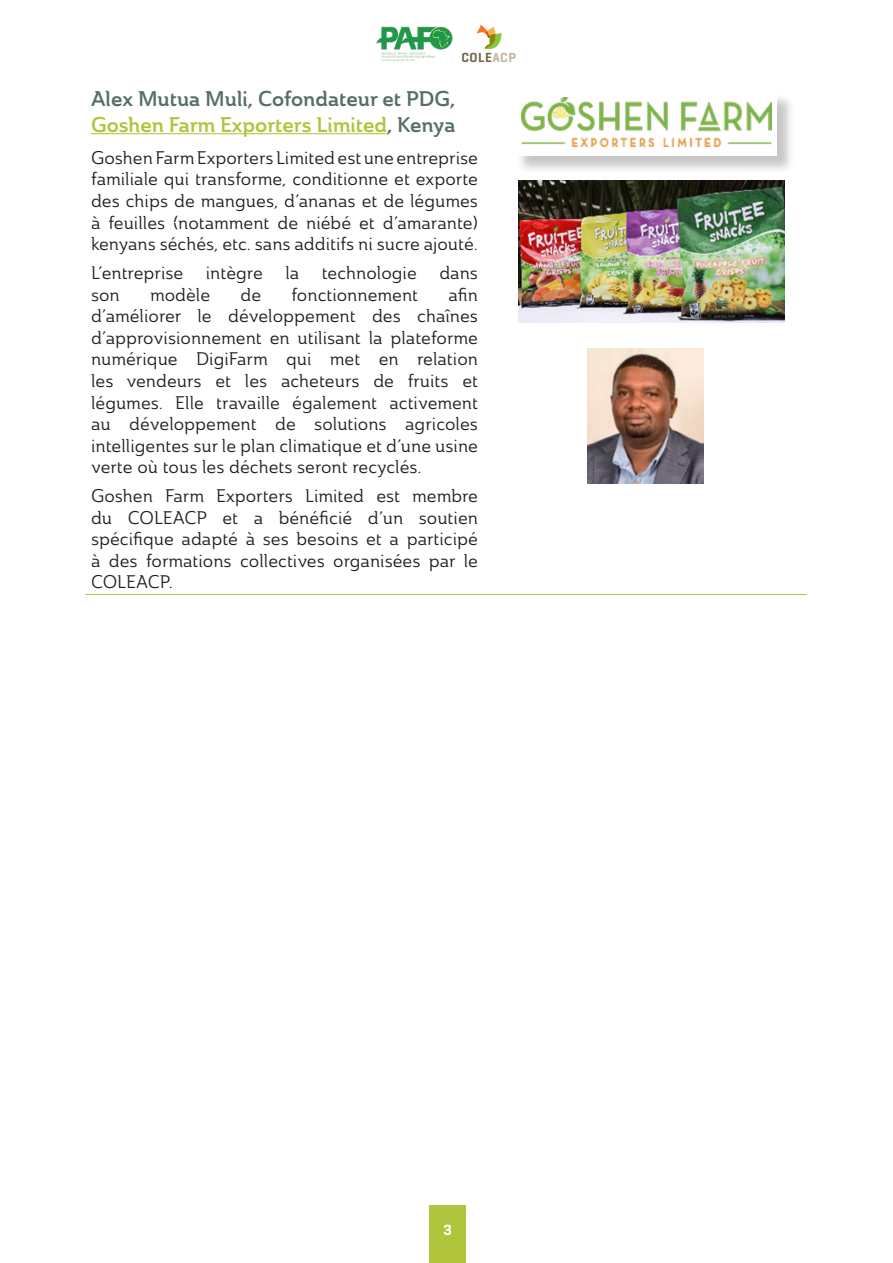
<style>
.page{position:relative;width:893px;height:1263px;background:#fff}
.page>*{position:absolute;margin:0;border:0;box-sizing:border-box;transform-origin:0 0}
._1_1_Titre{font:21px/25.2px "Ainslie Nor Dem";color:#557062}
.Body{font:18px/21.6px "Ainslie Nor Reg";color:#231f20;text-align:justify}
.t1{font:600 15px "Geogrotesque";color:#fff}
.t2{font:600 13.35px "Geogrotesque";letter-spacing:.04em;color:#6e674d}
.s1{color:#c3b49b}
.s2{color:#b0c43c}
</style>
<div class="page">
<svg style="left:477px;top:25px;width:25px;height:24px"></svg>
<img style="left:377px;top:26px;width:76px;height:36px">
<div style="left:429px;top:1205px;width:37px;height:58px;background:#b0c43c"></div>
<hr style="left:85px;top:594px;width:399px;height:1px;background:#b0c43c">
<hr style="left:484px;top:594px;width:322px;height:1px;background:#b0c43c">
<hr style="left:91px;top:133px;width:296px;height:1px;background:#b0c43c">
<div style="left:516px;top:93px;width:279px;height:81px;background:#231f20;opacity:.25"></div>
<div style="left:514px;top:91px;width:262px;height:65px;background:#fff"></div>
<img style="left:522px;top:97px;width:250px;height:49px">
<img style="left:519px;top:181px;width:265px;height:142px">
<img style="left:587px;top:348px;width:116px;height:135px">
<p class="t2" style="left:461px;top:49px;width:56px">COLE<span class="s1">ACP</span></p>
<p class="_1_1_Titre" style="left:91px;top:86px;width:366px">Alex Mutua Muli, Cofondateur et PDG,<br><span class="s2">Goshen Farm Exporters Limited</span>, Kenya</p>
<p class="Body" style="left:91px;top:147px;width:388px">Goshen Farm Exporters Limited est une entreprise familiale qui transforme, conditionne et exporte des chips de mangues, d’ananas et de légumes à feuilles (notamment de niébé et d’amarante) kenyans séchés, etc. sans additifs ni sucre ajouté.</p>
<p class="Body" style="left:91px;top:262px;width:388px">L’entreprise intègre la technologie dans son</p>
<p class="Body" style="left:91px;top:283px;width:388px;text-indent:357px">afin d’améliorer le développement des chaînes d’approvisionnement en utilisant la plateforme numérique DigiFarm qui met en relation les vendeurs et les acheteurs de fruits et légumes. Elle travaille également activement au développement de solutions agricoles intelligentes sur le plan climatique et d’une usine verte où tous les déchets seront recyclés.</p>
<p class="Body" style="left:91px;top:485px;width:388px">Goshen Farm Exporters Limited est membre du COLEACP et a bénéficié d’un soutien spécifique adapté à ses besoins et a participé à des formations collectives organisées par le COLEACP.</p>
<p class="Body" style="left:150px;top:283px;width:62px">modèle</p>
<p class="Body" style="left:240px;top:283px;width:22px">de</p>
<p class="Body" style="left:291px;top:283px;width:128px">fonctionnement</p>
<p class="t1" style="left:443px;top:1220px;width:10px">3</p>
</div>
